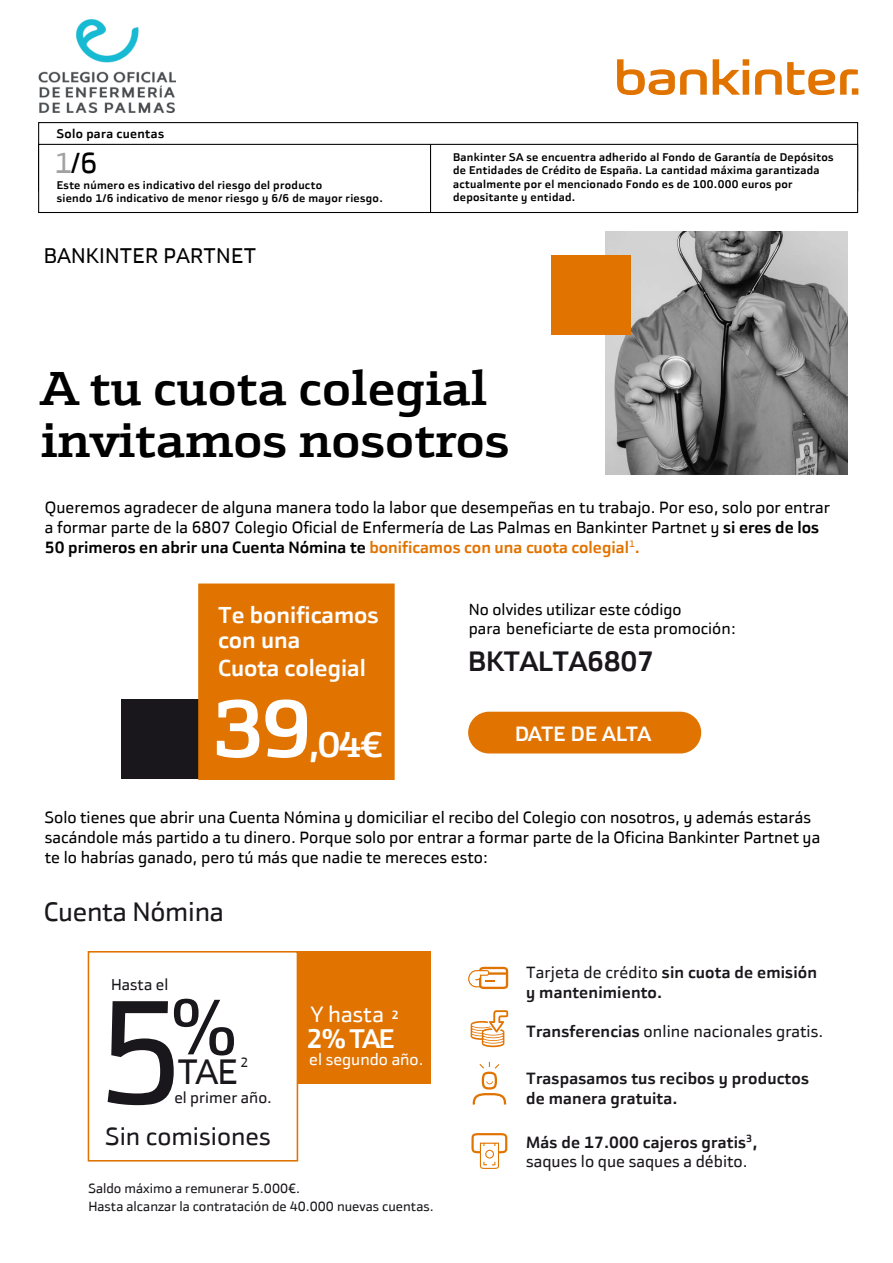
<style>
.page{position:relative;width:893px;height:1263px;background:#fff}
.page>*{position:absolute;margin:0;border:0;box-sizing:border-box;transform-origin:0 0}
.t1{font:148.2px "Bankinter Sans";color:#1a171c}
.t2{font:700 81.75px "Bankinter";color:#fff}
.t3{font:79.5px "Bankinter Sans";color:#1a171c}
.t4{font:700 48px/51.9px "Bankinter";color:#000}
.t5{font:700 36px "Bankinter";color:#fff}
.t6{font:35.7px "Bankinter Sans";color:#1a171c}
.t7{font:29.4px "Bankinter Sans";color:#000}
.t8{font:700 28.35px "Bankinter Sans";letter-spacing:-.01em;color:#1a171c}
.t9{font:700 27.15px "Bankinter Sans";color:#fff}
.t10{font:27px "Bankinter Sans";letter-spacing:-.01em;color:#1a171c}
.t11{font:25.2px "Bankinter Sans";color:#1a171c}
.t12{font:700 23.4px/25px "Bankinter Sans";color:#fff}
.t13{font:22.5px "Bankinter Sans";color:#fff}
.t14{font:21.45px "Bankinter Sans";letter-spacing:.015em;color:#000}
.t15{font:700 21px "Bankinter Sans";letter-spacing:-.045em;color:#fff}
.t16{font:16.5px/19.8px "Bankinter Sans";color:#000}
.t17{font:700 16.5px/19.8px "Bankinter Sans";letter-spacing:.01em;color:#1a171c}
.t18{font:16.5px "Bankinter Sans";letter-spacing:.01em;color:#1a171c}
.t19{font:16.35px "Bankinter Sans";color:#fff}
.t20{font:16.2px/19.5px "Bankinter Sans";color:#000}
.t21{font:15.9px "Bankinter Sans";color:#1a171c}
.t22{font:13.5px "Bankinter Sans";color:#1a171c}
.t23{font:700 12.75px "Bankinter Sans";letter-spacing:.025em;color:#000}
.t24{font:700 12px "Bankinter Sans";color:#fff}
.t25{font:700 11.25px/13.5px "Bankinter Sans";letter-spacing:.025em;color:#000}
.s1{color:#a1a1a1}
.s2{font-weight:700}
.s3{font-weight:700;color:#e17300}
.s4{font-weight:400}
</style>
<div class="page">
<svg style="left:617px;top:59px;width:241px;height:36px"></svg>
<div style="left:38px;top:122px;width:820px;height:69px;border:1px solid #000"></div>
<div style="left:39px;top:144px;width:819px;height:68px;background:#fff"></div>
<div style="left:38px;top:144px;width:820px;height:69px;border:1px solid #000"></div>
<hr style="left:430px;top:144px;width:1px;height:68px;background:#000">
<div style="left:298px;top:951px;width:133px;height:133px;background:#e17300"></div>
<div style="left:88px;top:951px;width:210px;height:210px;border:2px solid #e17300"></div>
<svg style="left:468px;top:967px;width:40px;height:22px"></svg>
<svg style="left:471px;top:1010px;width:37px;height:37px"></svg>
<svg style="left:473px;top:1062px;width:33px;height:43px"></svg>
<svg style="left:471px;top:1133px;width:36px;height:36px"></svg>
<div style="left:121px;top:700px;width:79px;height:79px;background:#1a171c"></div>
<div style="left:198px;top:583px;width:197px;height:197px;background:#e17300;border:2px solid #e17300"></div>
<div style="left:468px;top:712px;width:233px;height:41px;background:#e17300;border-radius:21px"></div>
<img style="left:605px;top:232px;width:243px;height:242px">
<div style="left:551px;top:255px;width:80px;height:79px;background:#e17300"></div>
<img style="left:39px;top:19px;width:137px;height:93px">
<p class="t23" style="left:57px;top:125px;width:109px">Solo para cuentas</p>
<h3 class="t7" style="left:54px;top:146px;width:45px"><span class="s1">1</span>/6</h3>
<p class="t25" style="left:453px;top:150px;width:382px">Bankinter SA se encuentra adherido al Fondo de Garantía de Depósitos de Entidades de Crédito de España. La cantidad máxima garantizada actualmente por el mencionado Fondo es de 100.000 euros por depositante y entidad.</p>
<p class="t25" style="left:57px;top:178px;width:328px">Este número es indicativo del riesgo del producto<br>siendo 1/6 indicativo de menor riesgo y 6/6 de mayor riesgo.</p>
<h3 class="t14" style="left:44px;top:243px;width:214px">BANKINTER PARTNET</h3>
<h3 class="t4" style="left:41px;top:362px;width:470px">A tu cuota colegial invitamos nosotros</h3>
<p class="t16" style="left:45px;top:498px;width:787px">Queremos agradecer de alguna manera todo la labor que desempeñas en tu trabajo. Por eso, solo por entrar a formar parte de la 6807 Colegio Oficial de Enfermería de Las Palmas en Bankinter Partnet y <span class="s2">si eres de los<br>50 primeros en abrir una Cuenta Nómina te</span> <span class="s3">bonificamos con una cuota colegial</span><sup>1</sup><span class="s3">.</span></p>
<h3 class="t12" style="left:218px;top:602px;width:162px">Te bonificamos con una</h3>
<h3 class="t12" style="left:218px;top:655px;width:149px">Cuota colegial</h3>
<h2 class="t2" style="left:212px;top:679px;width:102px">39</h2>
<h3 class="t5" style="left:308px;top:722px;width:76px">,04€</h3>
<p class="t20" style="left:469px;top:599px;width:268px">No olvides utilizar este código<br>para beneficiarte de esta promoción:</p>
<h3 class="t8" style="left:468px;top:644px;width:188px">BKTALTA6807</h3>
<p class="t15" style="left:515px;top:720px;width:137px">DATE DE ALTA</p>
<p class="t16" style="left:45px;top:808px;width:777px">Solo tienes que abrir una Cuenta Nómina y domiciliar el recibo del Colegio con nosotros, y además estarás sacándole más partido a tu dinero. Porque solo por entrar a formar parte de la Oficina Bankinter Partnet ya te lo habrías ganado, pero tú más que nadie te mereces esto:</p>
<h3 class="t10" style="left:44px;top:896px;width:182px">Cuenta Nómina</h3>
<p class="t21" style="left:111px;top:975px;width:59px">Hasta el</p>
<h1 class="t1" style="left:96px;top:965px;width:90px">5</h1>
<h3 class="t13" style="left:311px;top:1001px;width:75px">Y hasta</h3>
<h3 class="t3" style="left:171px;top:980px;width:67px">%</h3>
<p class="t24" style="left:392px;top:1007px;width:9px">2</p>
<h3 class="t9" style="left:307px;top:1022px;width:89px">2% TAE</h3>
<p class="t19" style="left:309px;top:1050px;width:116px">el segundo año.</p>
<h3 class="t6" style="left:177px;top:1051px;width:62px">TAE</h3>
<p class="t22" style="left:240px;top:1055px;width:10px">2</p>
<p class="t21" style="left:174px;top:1088px;width:99px">el primer año.</p>
<h3 class="t11" style="left:106px;top:1121px;width:167px">Sin comisiones</h3>
<p class="t22" style="left:88px;top:1180px;width:213px">Saldo máximo a remunerar 5.000€.</p>
<p class="t22" style="left:88px;top:1198px;width:347px">Hasta alcanzar la contratación de 40.000 nuevas cuentas.</p>
<p class="t17" style="left:526px;top:962px;width:293px"><span class="s4">Tarjeta de crédito</span> sin cuota de emisión y mantenimiento.</p>
<p class="t18" style="left:526px;top:1022px;width:299px"><span class="s2">Transferencias</span> online nacionales gratis.</p>
<p class="t17" style="left:526px;top:1068px;width:284px">Traspasamos tus recibos y productos de manera gratuita.</p>
<p class="t17" style="left:526px;top:1132px;width:233px">Más de 17.000 cajeros gratis<sup>3</sup>, <span class="s4">saques lo que saques a débito.</span></p>
</div>
